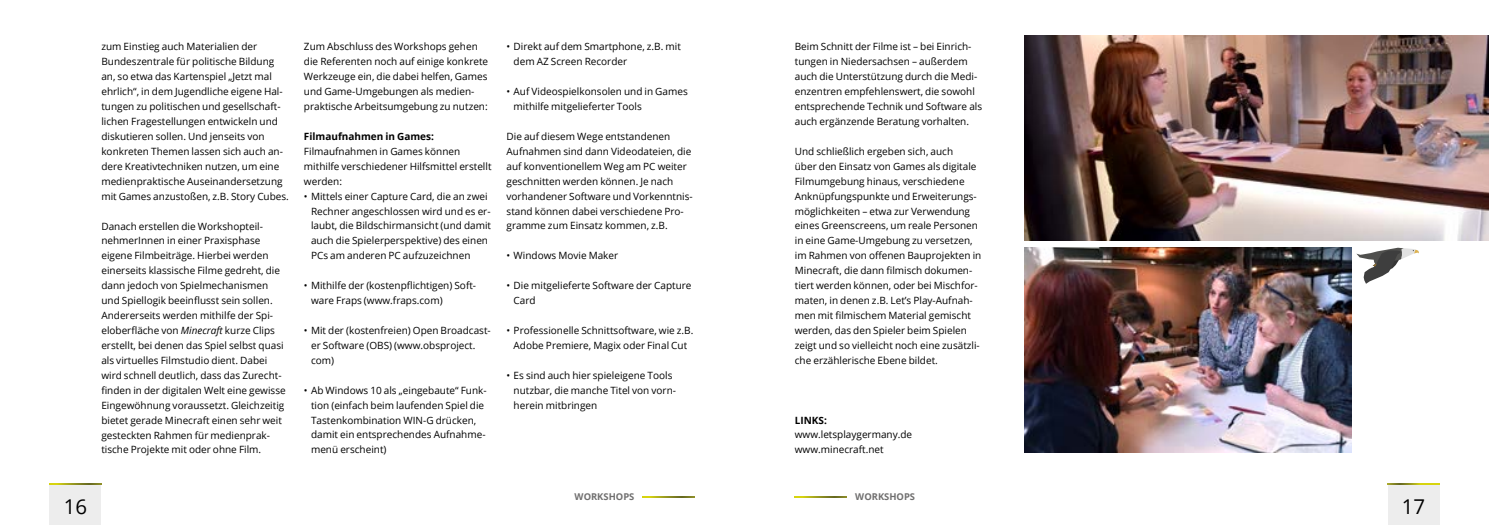
<style>
.page{position:relative;width:1489px;height:525px;background:#fff}
.page>*{position:absolute;margin:0;border:0;box-sizing:border-box;transform-origin:0 0}
.t1{font:20.38px "Open Sans";color:#000}
.t2{font:10px/14.9px "Open Sans";color:#000}
.t3{font:700 10px "Open Sans";color:#000}
.t4{font:700 9.38px "Open Sans";color:#706f6f}
.s1{font-style:italic}
</style>
<div class="page">
<img style="left:1024px;top:35px;width:464px;height:205px">
<img style="left:1024px;top:247px;width:327px;height:205px">
<div style="left:1387px;top:483px;width:52px;height:41px;background:#ededed"></div>
<div style="left:49px;top:483px;width:52px;height:41px;background:#ededed"></div>
<svg style="left:1387px;top:483px;width:52px;height:1px"></svg>
<svg style="left:49px;top:483px;width:52px;height:1px"></svg>
<svg style="left:794px;top:496px;width:52px;height:1px"></svg>
<svg style="left:642px;top:496px;width:52px;height:1px"></svg>
<svg style="left:1356px;top:247px;width:62px;height:36px"></svg>
<p class="t2" style="left:101px;top:39px;width:189px">zum Einstieg auch Materialien der Bundeszentrale für politische Bildung an, so etwa das Kartenspiel „Jetzt mal ehrlich“, in dem Jugendliche eigene Hal&shy;tungen zu politischen und gesellschaft&shy;lichen Fragestellungen entwickeln und diskutieren sollen. Und jenseits von konkreten Themen lassen sich auch an&shy;dere Kreativtechniken nutzen, um eine medienpraktische Auseinandersetzung mit Games anzustoßen, z.B. Story Cubes.</p>
<p class="t2" style="left:101px;top:218px;width:186px">Danach erstellen die Workshopteil&shy;nehmerInnen in einer Praxisphase eigene Filmbeiträge. Hierbei werden einerseits klassische Filme gedreht, die dann jedoch von Spielmechanismen und Spiellogik beeinflusst sein sollen.<br>Andererseits werden mithilfe der Spi&shy;eloberfläche von <span class="s1">Minecraft</span> kurze Clips erstellt, bei denen das Spiel selbst quasi als virtuelles Filmstudio dient. Dabei wird schnell deutlich, dass das Zurecht&shy;finden in der digitalen Welt eine gewisse Eingewöhnung voraussetzt. Gleichzeitig bietet gerade Minecraft einen sehr weit gesteckten Rahmen für medienprak&shy;tische Projekte mit oder ohne Film.</p>
<p class="t2" style="left:304px;top:39px;width:186px">Zum Abschluss des Workshops gehen die Referenten noch auf einige konkrete Werkzeuge ein, die dabei helfen, Games und Game-Umgebungen als medien&shy;praktische Arbeitsumgebung zu nutzen:</p>
<p class="t3" style="left:304px;top:129px;width:131px">Filmaufnahmen in Games:</p>
<p class="t2" style="left:304px;top:143px;width:189px">Filmaufnahmen in Games können mithilfe verschiedener Hilfsmittel erstellt werden:</p>
<p class="t2" style="left:311px;top:188px;width:182px;text-indent:-7px">• Mittels einer Capture Card, die an zwei Rechner angeschlossen wird und es er&shy;laubt, die Bildschirmansicht (und damit auch die Spielerperspektive) des einen PCs am anderen PC aufzuzeichnen</p>
<p class="t2" style="left:311px;top:278px;width:167px;text-indent:-7px">• Mithilfe der (kostenpflichtigen) Soft&shy;ware Fraps (www.fraps.com)</p>
<p class="t2" style="left:311px;top:322px;width:181px;text-indent:-7px">• Mit der (kostenfreien) Open Broadcast&shy;er Software (OBS) (www.obsproject. com)</p>
<p class="t2" style="left:311px;top:382px;width:177px;text-indent:-7px">• Ab Windows 10 als „eingebaute“ Funk&shy;tion (einfach beim laufenden Spiel die Tastenkombination WIN-G drücken, damit ein entsprechendes Aufnahme&shy;menü erscheint)</p>
<p class="t2" style="left:513px;top:39px;width:169px;text-indent:-7px">• Direkt auf dem Smartphone, z.B. mit dem AZ Screen Recorder</p>
<p class="t2" style="left:513px;top:84px;width:176px;text-indent:-7px">• Auf Videospielkonsolen und in Games mithilfe mitgelieferter Tools</p>
<p class="t2" style="left:506px;top:128px;width:188px">Die auf diesem Wege entstandenen Aufnahmen sind dann Videodateien, die auf konventionellem Weg am PC weiter geschnitten werden können. Je nach vorhandener Software und Vorkenntnis&shy;stand können dabei verschiedene Pro&shy;gramme zum Einsatz kommen, z.B.</p>
<p class="t2" style="left:506px;top:248px;width:113px">• Windows Movie Maker</p>
<p class="t2" style="left:513px;top:278px;width:179px;text-indent:-7px">• Die mitgelieferte Software der Capture<br>Card</p>
<p class="t2" style="left:506px;top:322px;width:188px;text-align:center">• Professionelle Schnittsoftware, wie z.B.<br>Adobe Premiere, Magix oder Final Cut</p>
<p class="t2" style="left:513px;top:367px;width:164px;text-indent:-7px">• Es sind auch hier spieleigene Tools nutzbar, die manche Titel von vorn&shy;herein mitbringen</p>
<p class="t2" style="left:794px;top:39px;width:189px">Beim Schnitt der Filme ist – bei Einrich&shy;tungen in Niedersachsen – außerdem auch die Unterstützung durch die Medi&shy;enzentren empfehlenswert, die sowohl entsprechende Technik und Software als auch ergänzende Beratung vorhalten.</p>
<p class="t2" style="left:794px;top:143px;width:188px">Und schließlich ergeben sich, auch<br>über den Einsatz von Games als digitale Filmumgebung hinaus, verschiedene Anknüpfungspunkte und Erweiterungs&shy;möglichkeiten – etwa zur Verwendung eines Greenscreens, um reale Personen in eine Game-Umgebung zu versetzen, im Rahmen von offenen Bauprojekten in Minecraft, die dann filmisch dokumen&shy;tiert werden können, oder bei Mischfor&shy;maten, in denen z.B. Let’s Play-Aufnah&shy;men mit filmischem Material gemischt werden, das den Spieler beim Spielen zeigt und so vielleicht noch eine zusätzli&shy;che erzählerische Ebene bildet.</p>
<p class="t3" style="left:794px;top:412px;width:34px">LINKS:</p>
<p class="t2" style="left:794px;top:427px;width:119px">www.letsplaygermany.de www.minecraft.net</p>
<p class="t4" style="left:574px;top:489px;width:61px">WORKSHOPS</p>
<p class="t4" style="left:855px;top:489px;width:61px">WORKSHOPS</p>
<h1 class="t1" style="left:64px;top:492px;width:25px">16</h1>
<h1 class="t1" style="left:1401px;top:492px;width:25px">17</h1>
</div>
